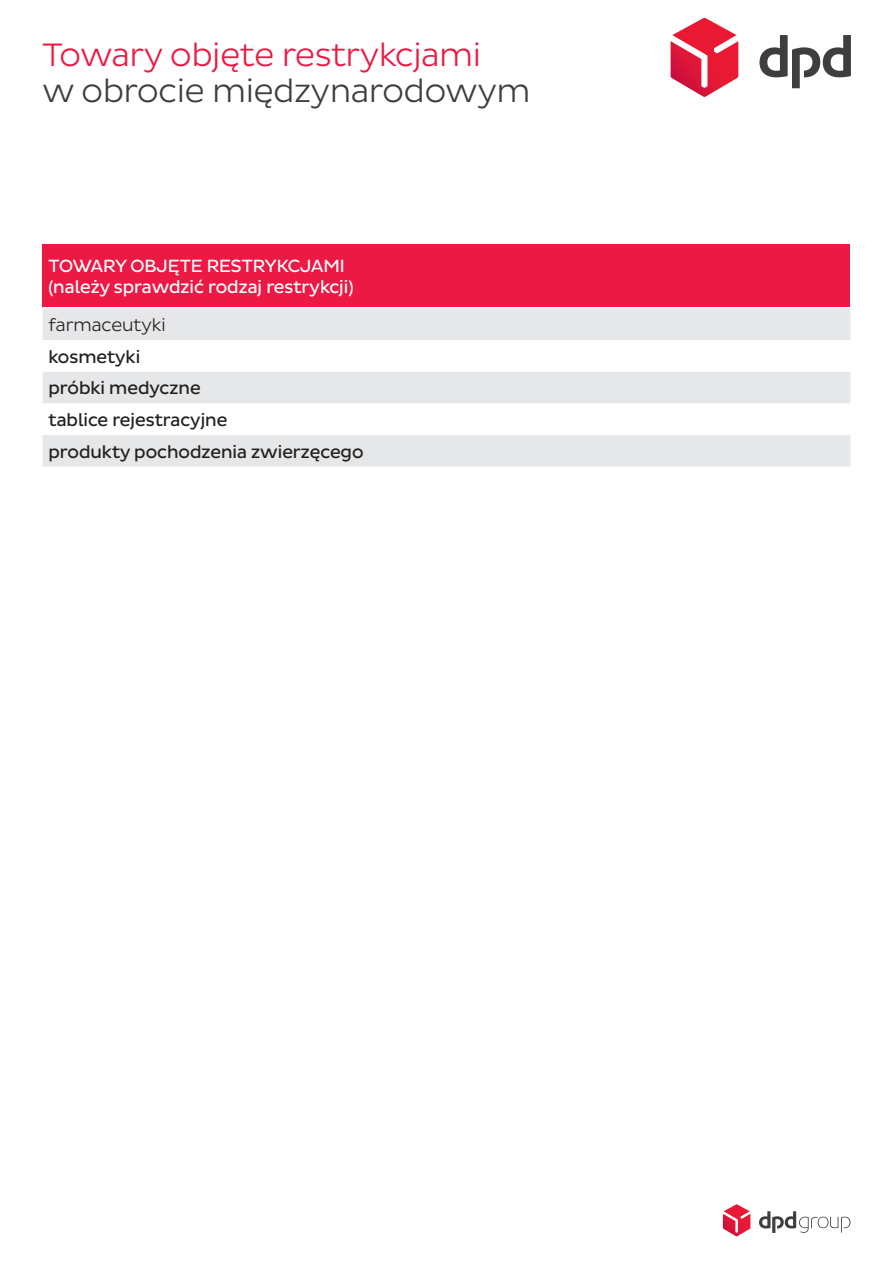
<style>
.page{position:relative;width:893px;height:1263px;background:#fff}
.page>*{position:absolute;margin:0;border:0;box-sizing:border-box;transform-origin:0 0}
.t1{font:33px "Pluto Sans DPD Light";color:#ed1943}
.t2{font:33px "Pluto Sans DPD Light";color:#3e3e3f}
.t3{font:18px "Pluto Sans DPD Regular";color:#231f20}
.t4{font:18px "Pluto Sans DPD Regular";color:#fff}
.t5{font:18px "Pluto Sans DPD Light";color:#231f20}
</style>
<div class="page">
<svg style="left:759px;top:35px;width:92px;height:53px"></svg>
<svg style="left:671px;top:18px;width:67px;height:79px"></svg>
<svg style="left:759px;top:1211px;width:91px;height:22px"></svg>
<svg style="left:723px;top:1204px;width:27px;height:32px"></svg>
<div style="left:43px;top:244px;width:807px;height:64px;background:#ec1944"></div>
<svg style="left:43px;top:308px;width:807px;height:159px;fill:#e6e7e9"></svg>
<hr style="left:43px;top:307px;width:807px;height:1px;background:#fff">
<h1 class="t1" style="left:43px;top:36px;width:440px">Towary objęte restrykcjami</h1>
<h1 class="t2" style="left:43px;top:72px;width:489px">w obrocie międzynarodowym</h1>
<p class="t4" style="left:49px;top:255px;width:298px">TOWARY OBJĘTE RESTRYKCJAMI</p>
<p class="t4" style="left:49px;top:277px;width:306px">(należy sprawdzić rodzaj restrykcji)</p>
<p class="t5" style="left:49px;top:315px;width:119px">farmaceutyki</p>
<p class="t3" style="left:49px;top:346px;width:93px">kosmetyki</p>
<p class="t3" style="left:49px;top:378px;width:154px">próbki medyczne</p>
<p class="t3" style="left:49px;top:410px;width:180px">tablice rejestracyjne</p>
<p class="t3" style="left:49px;top:441px;width:317px">produkty pochodzenia zwierzęcego</p>
</div>
